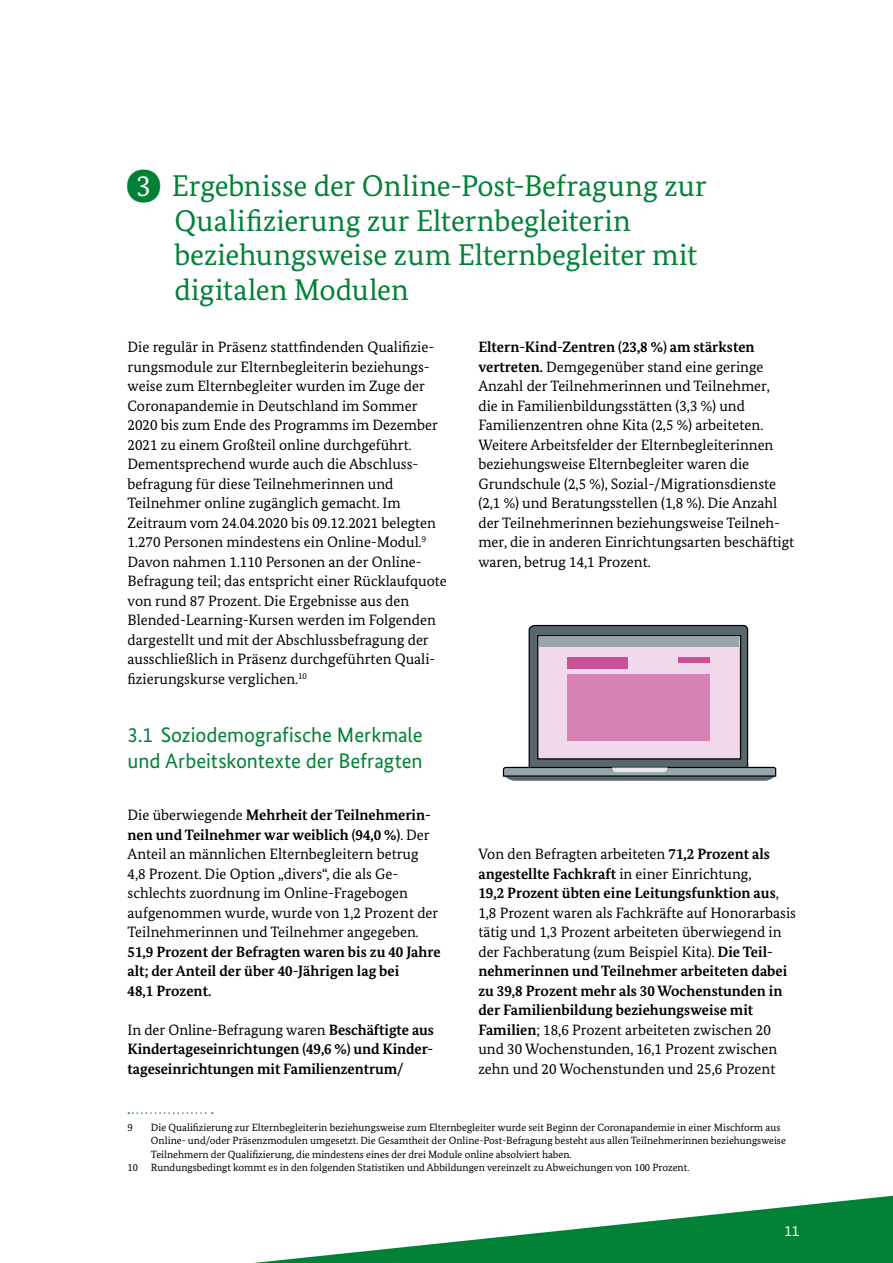
<style>
.page{position:relative;width:893px;height:1263px;background:#fff}
.page>*{position:absolute;margin:0;border:0;box-sizing:border-box;transform-origin:0 0}
.C-Inhalt_HL_C-02_4-H1-HL_Kapitelstart_AL{font:30px/34.5px "Bundes Serif";color:#008136}
.C-Inhalt_HL_C-04-H2-HL_3{font:21px/25.5px "Bundes Sans";letter-spacing:-.005em;color:#008136}
.D-Inhalt_IS_D-01_1-P-FT{font:15px/19.5px "Bundes Serif";color:#000}
.D-Inhalt_IS_D-01_1-P-FT-2{font:700 15px/19.5px "Bundes Serif";letter-spacing:-.005em;color:#000;text-align:justify}
.t1{font:15px "Bundes Sans";color:#fff}
.Z-Seitenlayout_Z-03-P-Fußnote{font:10.5px/13.5px "Bundes Serif";color:#000}
.s1{font-family:"Bundes Serif Kapitelziffern Regular"}
.s2{font-weight:700}
.s3{font-weight:400}
</style>
<div class="page">
<svg style="left:254px;top:1195px;width:639px;height:68px"></svg>
<svg style="left:128px;top:1112px;width:85px;height:2px"></svg>
<svg style="left:503px;top:625px;width:273px;height:156px"></svg>
<div style="left:539px;top:637px;width:200px;height:10px;background:#99a5ad"></div>
<div style="left:567px;top:657px;width:60px;height:12px;background:#ca5097"></div>
<div style="left:678px;top:657px;width:32px;height:6px;background:#ca5097"></div>
<div style="left:567px;top:675px;width:143px;height:66px;background:#d682b5"></div>
<h1 class="C-Inhalt_HL_C-02_4-H1-HL_Kapitelstart_AL" style="left:174px;top:168px;width:534px;text-indent:-38px"><span class="s1">3</span> Ergebnisse der Online-Post-Befragung zur Qualifizierung zur Elternbegleiterin beziehungsweise zum Elternbegleiter mit digitalen Modulen</h1>
<p class="D-Inhalt_IS_D-01_1-P-FT" style="left:128px;top:337px;width:321px">Die regulär in Präsenz stattfindenden Qualifizie&shy;rungsmodule zur Elternbegleiterin beziehungs&shy;weise zum Elternbegleiter wurden im Zuge der Coronapandemie in Deutschland im Sommer 2020 bis zum Ende des Programms im Dezember 2021 zu einem Großteil online durchgeführt.<br>Dementsprechend wurde auch die Abschluss&shy;befragung für diese Teilnehmerinnen und Teilnehmer online zugänglich gemacht. Im Zeitraum vom 24.04.2020 bis 09.12.2021 belegten 1.270 Personen mindestens ein Online-Modul.<sup>9<br></sup>Davon nahmen 1.110 Personen an der Online-Befragung teil; das entspricht einer Rücklaufquote von rund 87 Prozent. Die Ergebnisse aus den Blended-Learning-Kursen werden im Folgenden dargestellt und mit der Abschlussbefragung der ausschließlich in Präsenz durchgeführten Quali&shy;fizierungskurse verglichen.<sup>10</sup></p>
<h2 class="C-Inhalt_HL_C-04-H2-HL_3" style="left:128px;top:722px;width:297px">3.1 Soziodemografische Merkmale und Arbeitskontexte der Befragten</h2>
<p class="D-Inhalt_IS_D-01_1-P-FT" style="left:128px;top:805px;width:315px">Die überwiegende <span class="s2">Mehrheit der Teilnehmerin&shy;nen und Teilnehmer war weiblich (94,0 %)</span>. Der Anteil an männlichen Elternbegleitern betrug<br>4,8 Prozent. Die Option „divers“, die als Ge&shy;schlechts zuordnung im Online-Fragebogen aufgenommen wurde, wurde von 1,2 Prozent der Teilnehmerinnen und Teilnehmer angegeben.<br><span class="s2">51,9 Prozent der Befragten waren bis zu 40 Jahre alt; der Anteil der über 40-Jährigen lag bei<br>48,1 Prozent.</span></p>
<p class="D-Inhalt_IS_D-01_1-P-FT-2" style="left:128px;top:1020px;width:308px"><span class="s3">In der Online-Befragung waren</span> Beschäftigte aus Kindertageseinrichtungen (49,6 %) und Kinder&shy;tageseinrichtungen mit Familienzentrum/</p>
<p class="D-Inhalt_IS_D-01_1-P-FT" style="left:478px;top:337px;width:317px"><span class="s2">Eltern-Kind-Zentren (23,8 %) am stärksten vertreten.</span> Demgegenüber stand eine geringe Anzahl der Teilnehmerinnen und Teilnehmer,<br>die in Familienbildungsstätten (3,3 %) und Familienzentren ohne Kita (2,5 %) arbeiteten.<br>Weitere Arbeitsfelder der Elternbegleiterinnen beziehungsweise Elternbegleiter waren die Grundschule (2,5 %), Sozial-/Migrationsdienste (2,1 %) und Beratungsstellen (1,8 %). Die Anzahl der Teilnehmerinnen beziehungsweise Teilneh&shy;mer, die in anderen Einrichtungsarten beschäftigt waren, betrug 14,1 Prozent.</p>
<p class="D-Inhalt_IS_D-01_1-P-FT" style="left:478px;top:844px;width:319px">Von den Befragten arbeiteten <span class="s2">71,2 Prozent als angestellte Fachkraft</span> in einer Einrichtung,<br><span class="s2">19,2 Prozent übten eine Leitungsfunktion aus</span>, 1,8 Prozent waren als Fachkräfte auf Honorarbasis tätig und 1,3 Prozent arbeiteten überwiegend in der Fachberatung (zum Beispiel Kita). <span class="s2">Die Teil&shy;nehmerinnen und Teilnehmer arbeiteten dabei zu 39,8 Prozent mehr als 30 Wochenstunden in der Familienbildung beziehungsweise mit Familien</span>; 18,6 Prozent arbeiteten zwischen 20 und 30 Wochenstunden, 16,1 Prozent zwischen zehn und 20 Wochenstunden und 25,6 Prozent</p>
<p class="Z-Seitenlayout_Z-03-P-Fußnote" style="left:128px;top:1120px;width:7px">9</p>
<p class="Z-Seitenlayout_Z-03-P-Fußnote" style="left:151px;top:1120px;width:636px">Die Qualifizierung zur Elternbegleiterin beziehungsweise zum Elternbegleiter wurde seit Beginn der Coronapandemie in einer Mischform aus<br>Online- und/oder Präsenzmodulen umgesetzt. Die Gesamtheit der Online-Post-Befragung besteht aus allen Teilnehmerinnen beziehungsweise<br>Teilnehmern der Qualifizierung, die mindestens eines der drei Module online absolviert haben.</p>
<p class="Z-Seitenlayout_Z-03-P-Fußnote" style="left:128px;top:1161px;width:563px">10 Rundungsbedingt kommt es in den folgenden Statistiken und Abbildungen vereinzelt zu Abweichungen von 100 Prozent.</p>
<p class="t1" style="left:784px;top:1222px;width:16px">11</p>
</div>
